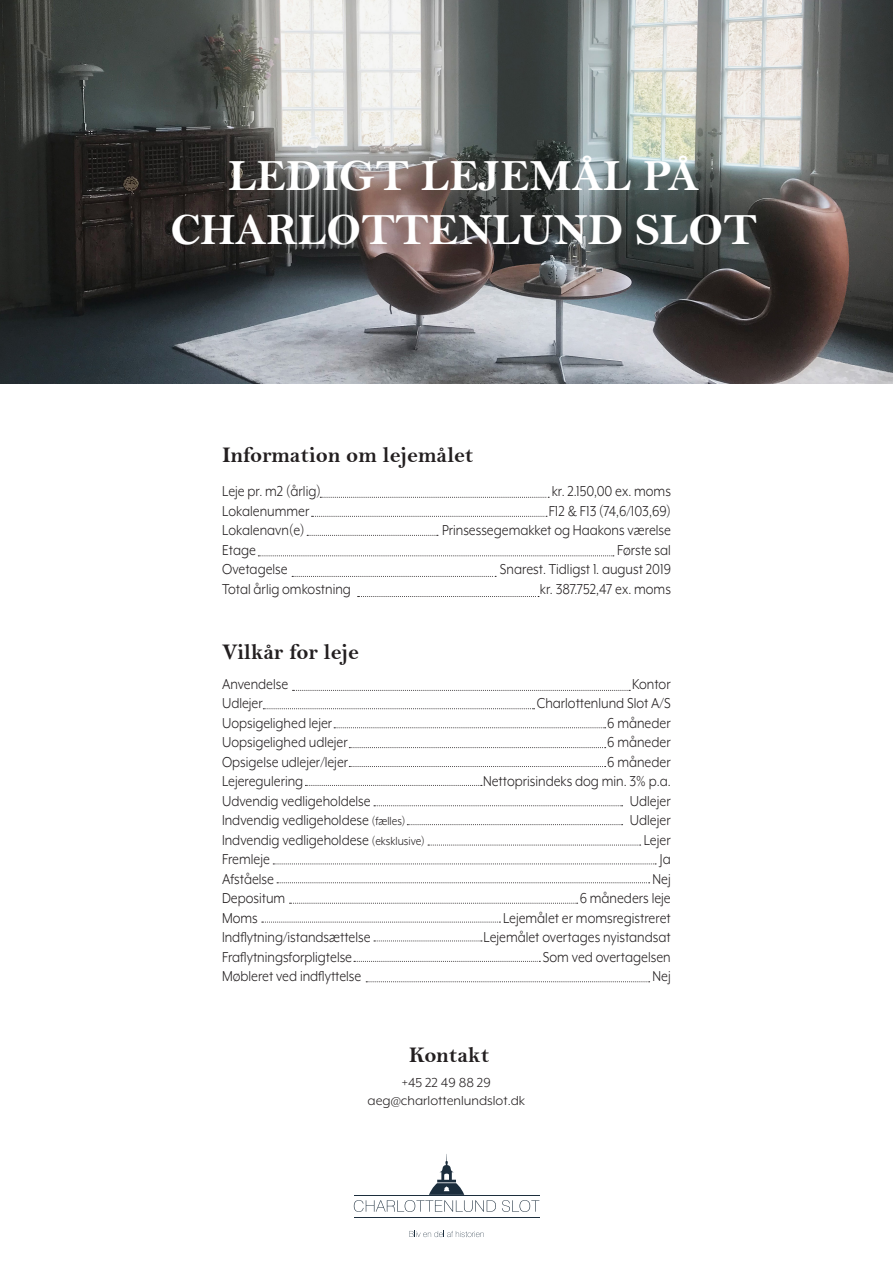
<style>
.page{position:relative;width:893px;height:1263px;background:#fff}
.page>*{position:absolute;margin:0;border:0;box-sizing:border-box;transform-origin:0 0}
.t1{font:45px "Bell MT Bold";color:#fff}
.t2{font:22.5px "Bell MT Bold";color:#231f20}
.t3{font:16.5px "Mr Eaves XL Mod OT";color:#231f20;scale:.9 1}
.t4{font:15px "Mr Eaves XL Mod OT";color:#231f20}
.s1{font-size:13.5px}
</style>
<div class="page">
<img style="left:0;top:0;width:893px;height:383px">
<svg style="left:263px;top:708px;width:271px;height:1px"></svg>
<svg style="left:334px;top:727px;width:272px;height:1px"></svg>
<svg style="left:349px;top:766px;width:257px;height:1px"></svg>
<svg style="left:349px;top:747px;width:257px;height:1px"></svg>
<svg style="left:305px;top:785px;width:177px;height:1px"></svg>
<svg style="left:374px;top:805px;width:249px;height:1px"></svg>
<svg style="left:407px;top:824px;width:216px;height:1px"></svg>
<svg style="left:428px;top:845px;width:213px;height:1px"></svg>
<svg style="left:273px;top:864px;width:383px;height:1px"></svg>
<svg style="left:277px;top:882px;width:373px;height:1px"></svg>
<svg style="left:290px;top:903px;width:288px;height:1px"></svg>
<svg style="left:262px;top:922px;width:238px;height:1px"></svg>
<svg style="left:374px;top:941px;width:108px;height:1px"></svg>
<svg style="left:354px;top:961px;width:186px;height:1px"></svg>
<svg style="left:366px;top:981px;width:284px;height:1px"></svg>
<svg style="left:312px;top:516px;width:235px;height:1px"></svg>
<svg style="left:307px;top:535px;width:131px;height:1px"></svg>
<svg style="left:320px;top:497px;width:229px;height:1px"></svg>
<svg style="left:258px;top:555px;width:356px;height:1px"></svg>
<svg style="left:292px;top:576px;width:204px;height:1px"></svg>
<svg style="left:358px;top:596px;width:181px;height:1px"></svg>
<hr style="left:354px;top:1195px;width:186px;height:1px;background:#1c2e3d">
<hr style="left:354px;top:1217px;width:186px;height:1px;background:#1c2e3d">
<svg style="left:502px;top:1200px;width:37px;height:12px"></svg>
<svg style="left:409px;top:1231px;width:75px;height:6px"></svg>
<svg style="left:354px;top:1154px;width:142px;height:58px"></svg>
<svg style="left:293px;top:690px;width:337px;height:1px"></svg>
<p class="t1" style="left:228px;top:149px;width:472px">LEDIGT LEJEMÅL PÅ</p>
<p class="t1" style="left:170px;top:203px;width:588px">CHARLOTTENLUND SLOT</p>
<p class="t2" style="left:222px;top:441px;width:253px">Information om lejemålet</p>
<p class="t3" style="left:222px;top:483px;width:111px">Leje pr. m2 (årlig)</p>
<p class="t3" style="left:222px;top:503px;width:98px">Lokalenummer</p>
<p class="t3" style="left:222px;top:522px;width:93px">Lokalenavn(e)</p>
<p class="t3" style="left:222px;top:542px;width:39px">Etage</p>
<p class="t3" style="left:222px;top:561px;width:74px">Ovetagelse</p>
<p class="t3" style="left:222px;top:581px;width:144px">Total årlig omkostning</p>
<p class="t2" style="left:222px;top:638px;width:138px">Vilkår for leje</p>
<p class="t3" style="left:222px;top:676px;width:75px">Anvendelse</p>
<p class="t3" style="left:222px;top:695px;width:47px">Udlejer</p>
<p class="t3" style="left:222px;top:715px;width:124px">Uopsigelighed lejer</p>
<p class="t3" style="left:222px;top:734px;width:141px">Uopsigelighed udlejer</p>
<p class="t3" style="left:222px;top:754px;width:142px">Opsigelse udlejer/lejer</p>
<p class="t3" style="left:222px;top:773px;width:92px">Lejeregulering</p>
<p class="t3" style="left:222px;top:793px;width:167px">Udvendig vedligeholdelse</p>
<p class="t3" style="left:222px;top:812px;width:205px">Indvendig vedligeholdese <span class="s1">(fælles)</span></p>
<p class="t3" style="left:222px;top:832px;width:227px">Indvendig vedligeholdese <span class="s1">(eksklusive)</span></p>
<p class="t3" style="left:222px;top:851px;width:55px">Fremleje</p>
<p class="t3" style="left:222px;top:871px;width:59px">Afståelse</p>
<p class="t3" style="left:222px;top:890px;width:72px">Depositum</p>
<p class="t3" style="left:222px;top:910px;width:41px">Moms</p>
<p class="t3" style="left:222px;top:929px;width:167px">Indflytning/istandsættelse</p>
<p class="t3" style="left:222px;top:949px;width:146px">Fraflytningsforpligtelse</p>
<p class="t3" style="left:222px;top:968px;width:156px">Møbleret ved indflyttelse</p>
<p class="t3" style="left:552px;top:483px;width:134px">kr. 2.150,00 ex. moms</p>
<p class="t3" style="left:549px;top:503px;width:137px">F12 &amp; F13 (74,6/103,69)</p>
<p class="t3" style="left:442px;top:522px;width:256px">Prinsessegemakket og Haakons værelse</p>
<p class="t3" style="left:617px;top:542px;width:61px">Første sal</p>
<p class="t3" style="left:500px;top:561px;width:192px">Snarest. Tidligst 1. august 2019</p>
<p class="t3" style="left:540px;top:581px;width:147px">kr. 387.752,47 ex. moms</p>
<p class="t3" style="left:632px;top:676px;width:45px">Kontor</p>
<p class="t3" style="left:537px;top:695px;width:150px">Charlottenlund Slot A/S</p>
<p class="t3" style="left:607px;top:715px;width:72px">6 måneder</p>
<p class="t3" style="left:607px;top:734px;width:72px">6 måneder</p>
<p class="t3" style="left:607px;top:754px;width:72px">6 måneder</p>
<p class="t3" style="left:483px;top:773px;width:210px">Nettoprisindeks dog min. 3% p.a.</p>
<p class="t3" style="left:630px;top:793px;width:47px">Udlejer</p>
<p class="t3" style="left:630px;top:812px;width:47px">Udlejer</p>
<p class="t3" style="left:644px;top:832px;width:31px">Lejer</p>
<p class="t3" style="left:660px;top:851px;width:13px">Ja</p>
<p class="t3" style="left:652px;top:871px;width:22px">Nej</p>
<p class="t3" style="left:580px;top:890px;width:103px">6 måneders leje</p>
<p class="t3" style="left:503px;top:910px;width:188px">Lejemålet er momsregistreret</p>
<p class="t3" style="left:483px;top:929px;width:209px">Lejemålet overtages nyistandsat</p>
<p class="t3" style="left:543px;top:949px;width:144px">Som ved overtagelsen</p>
<p class="t3" style="left:652px;top:968px;width:22px">Nej</p>
<p class="t2" style="left:409px;top:1041px;width:82px">Kontakt</p>
<p class="t4" style="left:402px;top:1075px;width:90px">+45 22 49 88 29</p>
<p class="t4" style="left:368px;top:1093px;width:159px">aeg@charlottenlundslot.dk</p>
</div>
